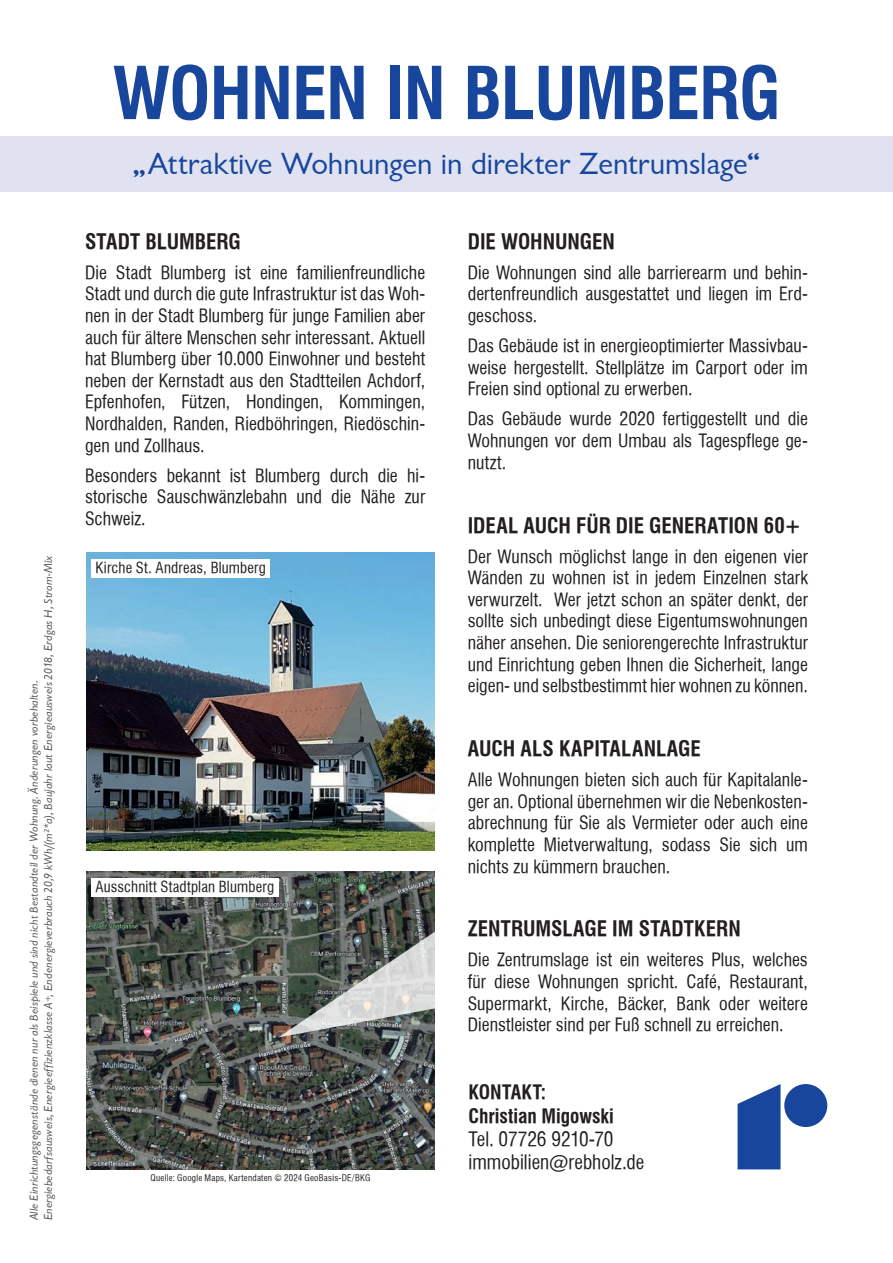
<style>
.page{position:relative;width:893px;height:1263px;background:#fff}
.page>*{position:absolute;margin:0;border:0;box-sizing:border-box;transform-origin:0 0}
.t1{font:700 condensed 71.1px "Halvett";letter-spacing:-.015em;color:#18469d}
.t2{font:31.5px "Garrison Sans";letter-spacing:-.005em;color:#18469d}
.t3{font:700 condensed 21px "Halvett";color:#231f20}
.t4{font:19.5px/23.4px "Halvett Condensed";color:#231f20}
.t5{font:700 condensed 19.5px/23.4px "Halvett";color:#231f20}
.t6{font:18px/21.6px "Halvett Condensed";color:#231f20;text-align:justify}
.t7{font:15px "Halvett Condensed";letter-spacing:.01em;color:#231f20}
.t8{font:12px/14.4px "Garrison Sans ITALIC";letter-spacing:.015em;color:#57585a}
.t9{font:9px "Halvett Condensed";letter-spacing:.03em;color:#231f20}
</style>
<div class="page">
<div style="left:0;top:136px;width:893px;height:55px;background:#e0e2f1"></div>
<img style="left:86px;top:553px;width:349px;height:297px">
<img style="left:86px;top:872px;width:349px;height:297px">
<svg style="left:278px;top:921px;width:157px;height:116px;background:#7e837f"></svg>
<div style="left:91px;top:559px;width:179px;height:18px;background:#fff"></div>
<div style="left:91px;top:878px;width:187px;height:18px;background:#fff"></div>
<svg style="left:738px;top:1084px;width:42px;height:85px;background:#335ba8"></svg>
<div style="left:784px;top:1084px;width:43px;height:43px;background:#18469d;border-radius:50%"></div>
<p class="t8" style="left:27px;top:1220px;width:667px;rotate:-90deg">Alle Einrichtungsgegenstände dienen nur als Beispiele und sind nicht Bestandteil der Wohnung. Änderungen vorbehalten.<br>Energiebedarfsausweis, Energieeffizienzklasse A+, Endenergieverbrauch 20,9 kWh/(m²*a), Baujahr laut Energieausweis 2018, Erdgas H, Strom-Mix</p>
<h1 class="t1" style="left:112px;top:51px;width:670px">WOHNEN IN BLUMBERG</h1>
<h2 class="t2" style="left:132px;top:147px;width:630px">„Attraktive Wohnungen in direkter Zentrumslage“</h2>
<p class="t3" style="left:85px;top:229px;width:157px">STADT BLUMBERG</p>
<p class="t6" style="left:85px;top:261px;width:342px">Die Stadt Blumberg ist eine familienfreundliche Stadt und durch die gute Infrastruktur ist das Woh&shy;nen in der Stadt Blumberg für junge Familien aber auch für ältere Menschen sehr interessant. Aktuell hat Blumberg über 10.000 Einwohner und besteht neben der Kernstadt aus den Stadtteilen Achdorf, Epfenhofen, Fützen, Hondingen, Kommingen, Nordhalden, Randen, Riedböhringen, Riedöschin&shy;gen und Zollhaus.</p>
<p class="t6" style="left:85px;top:464px;width:342px">Besonders bekannt ist Blumberg durch die hi&shy;storische Sauschwänzlebahn und die Nähe zur Schweiz.</p>
<p class="t7" style="left:95px;top:559px;width:172px">Kirche St. Andreas, Blumberg</p>
<p class="t7" style="left:95px;top:878px;width:180px">Ausschnitt Stadtplan Blumberg</p>
<p class="t9" style="left:151px;top:1172px;width:221px">Quelle: Google Maps, Kartendaten © 2024 GeoBasis-DE/BKG</p>
<p class="t3" style="left:468px;top:229px;width:149px">DIE WOHNUNGEN</p>
<p class="t6" style="left:468px;top:261px;width:342px">Die Wohnungen sind alle barrierearm und behin&shy;dertenfreundlich ausgestattet und liegen im Erd&shy;geschoss.</p>
<p class="t6" style="left:468px;top:335px;width:342px">Das Gebäude ist in energieoptimierter Massivbau&shy;weise hergestellt. Stellplätze im Carport oder im Freien sind optional zu erwerben.</p>
<p class="t6" style="left:468px;top:408px;width:342px">Das Gebäude wurde 2020 fertiggestellt und die Wohnungen vor dem Umbau als Tagespflege ge&shy;nutzt.</p>
<p class="t3" style="left:468px;top:512px;width:335px">IDEAL AUCH FÜR DIE GENERATION 60+</p>
<p class="t6" style="left:468px;top:545px;width:342px">Der Wunsch möglichst lange in den eigenen vier Wänden zu wohnen ist in jedem Einzelnen stark verwurzelt. Wer jetzt schon an später denkt, der sollte sich unbedingt diese Eigentumswohnungen näher ansehen. Die seniorengerechte Infrastruktur und Einrichtung geben Ihnen die Sicherheit, lange eigen- und selbstbestimmt hier wohnen zu können.</p>
<p class="t3" style="left:468px;top:736px;width:235px">AUCH ALS KAPITALANLAGE</p>
<p class="t6" style="left:468px;top:769px;width:342px">Alle Wohnungen bieten sich auch für Kapitalanle&shy;ger an. Optional übernehmen wir die Nebenkosten&shy;abrechnung für Sie als Vermieter oder auch eine komplette Mietverwaltung, sodass Sie sich um nichts zu kümmern brauchen.</p>
<p class="t3" style="left:468px;top:916px;width:275px">ZENTRUMSLAGE IM STADTKERN</p>
<p class="t6" style="left:468px;top:949px;width:342px">Die Zentrumslage ist ein weiteres Plus, welches für diese Wohnungen spricht. Café, Restaurant, Supermarkt, Kirche, Bäcker, Bank oder weitere Dienstleister sind per Fuß schnell zu erreichen.</p>
<p class="t5" style="left:469px;top:1080px;width:147px">KONTAKT:<br>Christian Migowski</p>
<p class="t4" style="left:469px;top:1127px;width:177px">Tel. 07726 9210-70 immobilien@rebholz.de</p>
</div>
